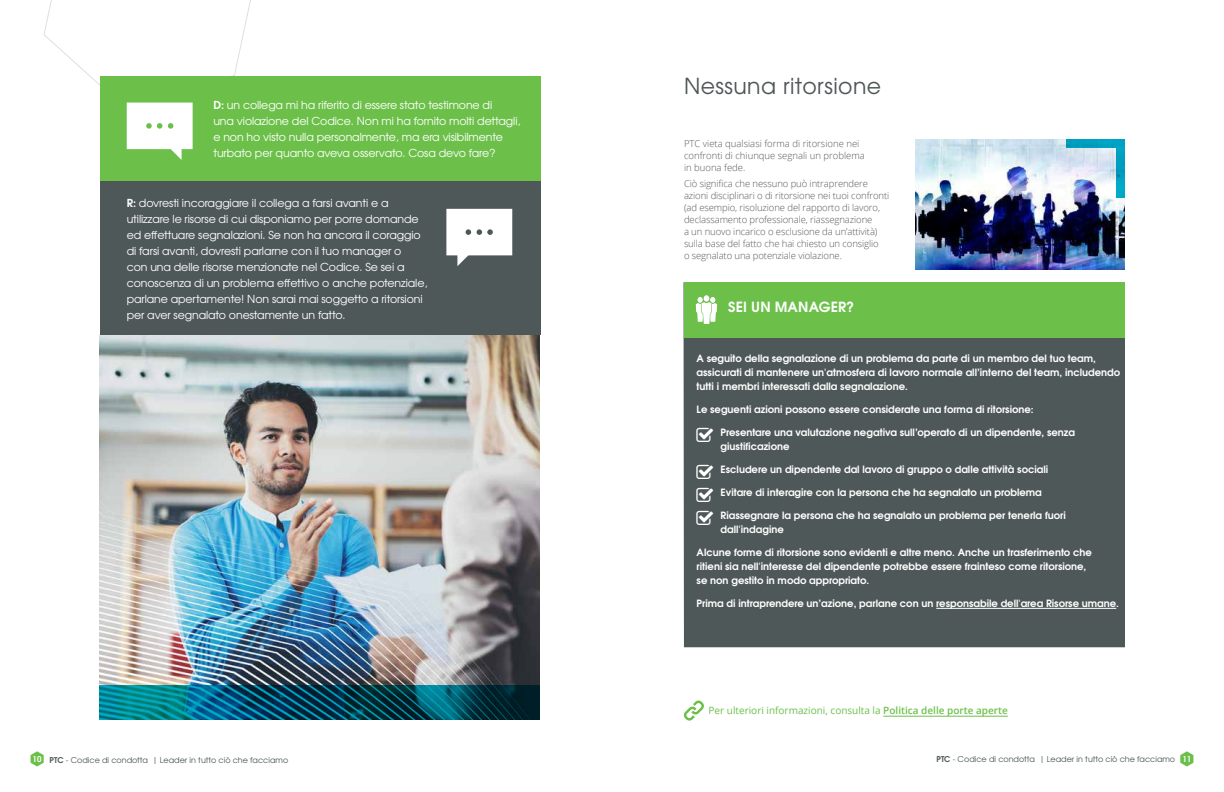
<style>
.page{position:relative;width:1224px;height:792px;background:#fff}
.page>*{position:absolute;margin:0;border:0;box-sizing:border-box;transform-origin:0 0}
.t1{font:22px "Te X Gyre Adventor";letter-spacing:.02em;color:#4f5858}
.t2{font:700 14px "Te X Gyre Adventor";letter-spacing:.015em;color:#fff}
.t3{font:11px/16px "Te X Gyre Adventor";letter-spacing:-.01em;color:#fff}
.t4{font:700 10px/14px "Te X Gyre Adventor";color:#fff}
.t5{font:10px "Open Sans";color:#6cc04a}
.t6{font:300 9.5px/12px "Open Sans";letter-spacing:-.01em;color:#58595b}
.t7{font:8px "Te X Gyre Adventor";color:#4f5858}
.s1{font-weight:700}
.s2{font-weight:600}
.s3{font-weight:700;color:#fff}
</style>
<div class="page">
<div style="left:100px;top:76px;width:441px;height:105px;background:#6cc04a"></div>
<div style="left:100px;top:181px;width:441px;height:154px;background:#4f5858"></div>
<svg style="left:43px;top:0;width:208px;height:160px"></svg>
<svg style="left:446px;top:209px;width:66px;height:57px"></svg>
<div style="left:684px;top:282px;width:441px;height:365px;background:#4f5858"></div>
<div style="left:684px;top:282px;width:440px;height:56px;background:#6cc04a"></div>
<hr style="left:936px;top:608px;width:180px;height:1px;background:#fff">
<svg style="left:696px;top:295px;width:21px;height:29px"></svg>
<img style="left:99px;top:335px;width:441px;height:385px">
<img style="left:916px;top:139px;width:209px;height:131px">
<hr style="left:883px;top:716px;width:125px;height:1px;background:#6cc04a">
<svg style="left:684px;top:701px;width:20px;height:20px"></svg>
<div style="left:1066px;top:139px;width:59px;height:9px;background:#00a0c0"></div>
<div style="left:1117px;top:139px;width:8px;height:59px;background:#00a2c2"></div>
<svg style="left:100px;top:685px;width:440px;height:34px;background:#00576a"></svg>
<svg style="left:31px;top:751px;width:13px;height:16px"></svg>
<svg style="left:1180px;top:751px;width:13px;height:16px"></svg>
<svg style="left:697px;top:428px;width:16px;height:14px"></svg>
<svg style="left:697px;top:465px;width:16px;height:14px"></svg>
<svg style="left:697px;top:488px;width:16px;height:14px"></svg>
<svg style="left:697px;top:511px;width:16px;height:14px"></svg>
<p class="t3" style="left:213px;top:96px;width:309px"><span class="s1">D:</span> un collega mi ha riferito di essere stato testimone di<br>una violazione del Codice. Non mi ha fornito molti dettagli, e non ho visto nulla personalmente, ma era visibilmente turbato per quanto aveva osservato. Cosa devo fare?</p>
<p class="t3" style="left:127px;top:194px;width:302px"><span class="s1">R:</span> dovresti incoraggiare il collega a farsi avanti e a utilizzare le risorse di cui disponiamo per porre domande ed effettuare segnalazioni. Se non ha ancora il coraggio di farsi avanti, dovresti parlarne con il tuo manager o<br>con una delle risorse menzionate nel Codice. Se sei a conoscenza di un problema effettivo o anche potenziale, parlane apertamente! Non sarai mai soggetto a ritorsioni per aver segnalato onestamente un fatto.</p>
<h1 class="t1" style="left:684px;top:69px;width:199px">Nessuna ritorsione</h1>
<p class="t6" style="left:684px;top:137px;width:182px">PTC vieta qualsiasi forma di ritorsione nei confronti di chiunque segnali un problema in buona fede.</p>
<p class="t6" style="left:684px;top:178px;width:207px">Ciò significa che nessuno può intraprendere azioni disciplinari o di ritorsione nei tuoi confronti (ad esempio, risoluzione del rapporto di lavoro, declassamento professionale, riassegnazione<br>a un nuovo incarico o esclusione da un’attività) sulla base del fatto che hai chiesto un consiglio<br>o segnalato una potenziale violazione.</p>
<h2 class="t2" style="left:728px;top:295px;width:128px">SEI UN MANAGER?</h2>
<p class="t4" style="left:697px;top:351px;width:425px">A seguito della segnalazione di un problema da parte di un membro del tuo team, assicurati di mantenere un'atmosfera di lavoro normale all’interno del team, includendo tutti i membri interessati dalla segnalazione.</p>
<p class="t4" style="left:697px;top:402px;width:339px">Le seguenti azioni possono essere considerate una forma di ritorsione:</p>
<p class="t4" style="left:721px;top:425px;width:356px">Presentare una valutazione negativa sull’operato di un dipendente, senza giustificazione</p>
<p class="t4" style="left:721px;top:462px;width:329px">Escludere un dipendente dal lavoro di gruppo o dalle attività sociali</p>
<p class="t4" style="left:721px;top:485px;width:323px">Evitare di interagire con la persona che ha segnalato un problema</p>
<p class="t4" style="left:721px;top:508px;width:347px">Riassegnare la persona che ha segnalato un problema per tenerla fuori dall'indagine</p>
<p class="t4" style="left:697px;top:545px;width:397px">Alcune forme di ritorsione sono evidenti e altre meno. Anche un trasferimento che ritieni sia nell'interesse del dipendente potrebbe essere frainteso come ritorsione, se non gestito in modo appropriato.</p>
<p class="t4" style="left:697px;top:596px;width:424px">Prima di intraprendere un’azione, parlane con un responsabile dell'area Risorse umane.</p>
<p class="t5" style="left:709px;top:704px;width:301px">Per ulteriori informazioni, consulta la <span class="s2">Politica delle porte aperte</span></p>
<p class="t7" style="left:33px;top:754px;width:257px"><span class="s3">10</span> <span class="s1">PTC</span> - Codice di condotta | Leader in tutto ciò che facciamo</p>
<p class="t7" style="left:937px;top:753px;width:256px"><span class="s1">PTC</span> - Codice di condotta | Leader in tutto ciò che facciamo <span class="s3">11</span></p>
</div>
